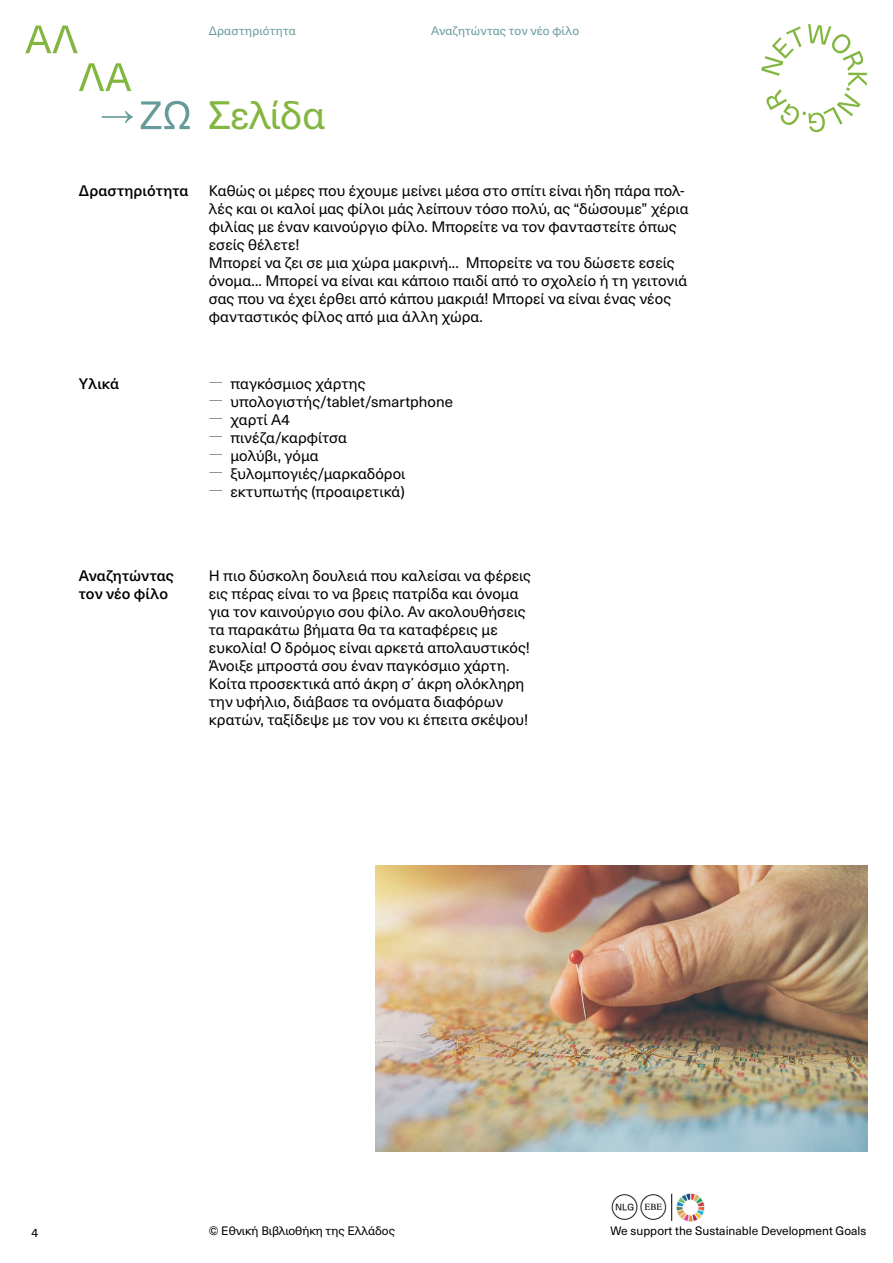
<style>
.page{position:relative;width:893px;height:1263px;background:#fff}
.page>*{position:absolute;margin:0;border:0;box-sizing:border-box;transform-origin:0 0}
.t1{font:39px "Neue Haas Unica W1 G";letter-spacing:-.015em;color:#83b641}
.t2{font:15px/18px "Neue Haas Unica W1 G";letter-spacing:.005em;color:#000}
.t3{font:500 15px/18px "Neue Haas Unica W1 G";letter-spacing:.005em;color:#000}
.t4{font:12px "Neue Haas Unica W1 G";color:#000}
.t5{font:12px "Neue Haas Unica W1 G";letter-spacing:.01em;color:#679b9a}
</style>
<div class="page">
<svg style="left:761px;top:24px;width:106px;height:108px"></svg>
<svg style="left:25px;top:26px;width:53px;height:27px"></svg>
<svg style="left:79px;top:63px;width:52px;height:28px"></svg>
<svg style="left:102px;top:111px;width:31px;height:12px"></svg>
<svg style="left:141px;top:101px;width:49px;height:28px"></svg>
<img style="left:676px;top:1193px;width:28px;height:28px">
<img style="left:376px;top:865px;width:491px;height:286px">
<svg style="left:671px;top:1194px;width:1px;height:27px"></svg>
<p class="t5" style="left:209px;top:22px;width:89px">Δραστηριότητα</p>
<p class="t5" style="left:431px;top:22px;width:150px">Αναζητώντας τον νέο φίλο</p>
<h1 class="t1" style="left:209px;top:86px;width:118px">Σελίδα</h1>
<p class="t3" style="left:79px;top:181px;width:111px">Δραστηριότητα</p>
<p class="t2" style="left:209px;top:181px;width:481px">Καθώς οι μέρες που έχουμε μείνει μέσα στο σπίτι είναι ήδη πάρα πολ&shy;λές και οι καλοί μας φίλοι μάς λείπουν τόσο πολύ, ας “δώσουμε” χέρια φιλίας με έναν καινούργιο φίλο. Μπορείτε να τον φανταστείτε όπως εσείς θέλετε!<br>Μπορεί να ζει σε μια χώρα μακρινή... Μπορείτε να του δώσετε εσείς όνομα... Μπορεί να είναι και κάποιο παιδί από το σχολείο ή τη γειτονιά σας που να έχει έρθει από κάπου μακριά! Μπορεί να είναι ένας νέος φανταστικός φίλος από μια άλλη χώρα.</p>
<p class="t3" style="left:79px;top:373px;width:42px">Υλικά</p>
<p class="t3" style="left:79px;top:566px;width:96px">Αναζητώντας τον νέο φίλο</p>
<p class="t2" style="left:230px;top:373px;width:224px">παγκόσμιος χάρτης υπολογιστής/tablet/smartphone χαρτί Α4<br>πινέζα/καρφίτσα<br>μολύβι, γόμα ξυλομπογιές/μαρκαδόροι εκτυπωτής (προαιρετικά)</p>
<p class="t2" style="left:209px;top:566px;width:324px">Η πιο δύσκολη δουλειά που καλείσαι να φέρεις εις πέρας είναι το να βρεις πατρίδα και όνομα για τον καινούργιο σου φίλο. Αν ακολουθήσεις τα παρακάτω βήματα θα τα καταφέρεις με ευκολία! Ο δρόμος είναι αρκετά απολαυστικός!<br>Άνοιξε μπροστά σου έναν παγκόσμιο χάρτη.<br>Κοίτα προσεκτικά από άκρη σ΄ άκρη ολόκληρη την υφήλιο, διάβασε τα ονόματα διαφόρων κρατών, ταξίδεψε με τον νου κι έπειτα σκέψου!</p>
<p class="t4" style="left:209px;top:1221px;width:188px">© Εθνική Βιβλιοθήκη της Ελλάδος</p>
<p class="t4" style="left:31px;top:1224px;width:8px">4</p>
<p class="t4" style="left:611px;top:1221px;width:257px">We support the Sustainable Development Goals</p>
</div>
